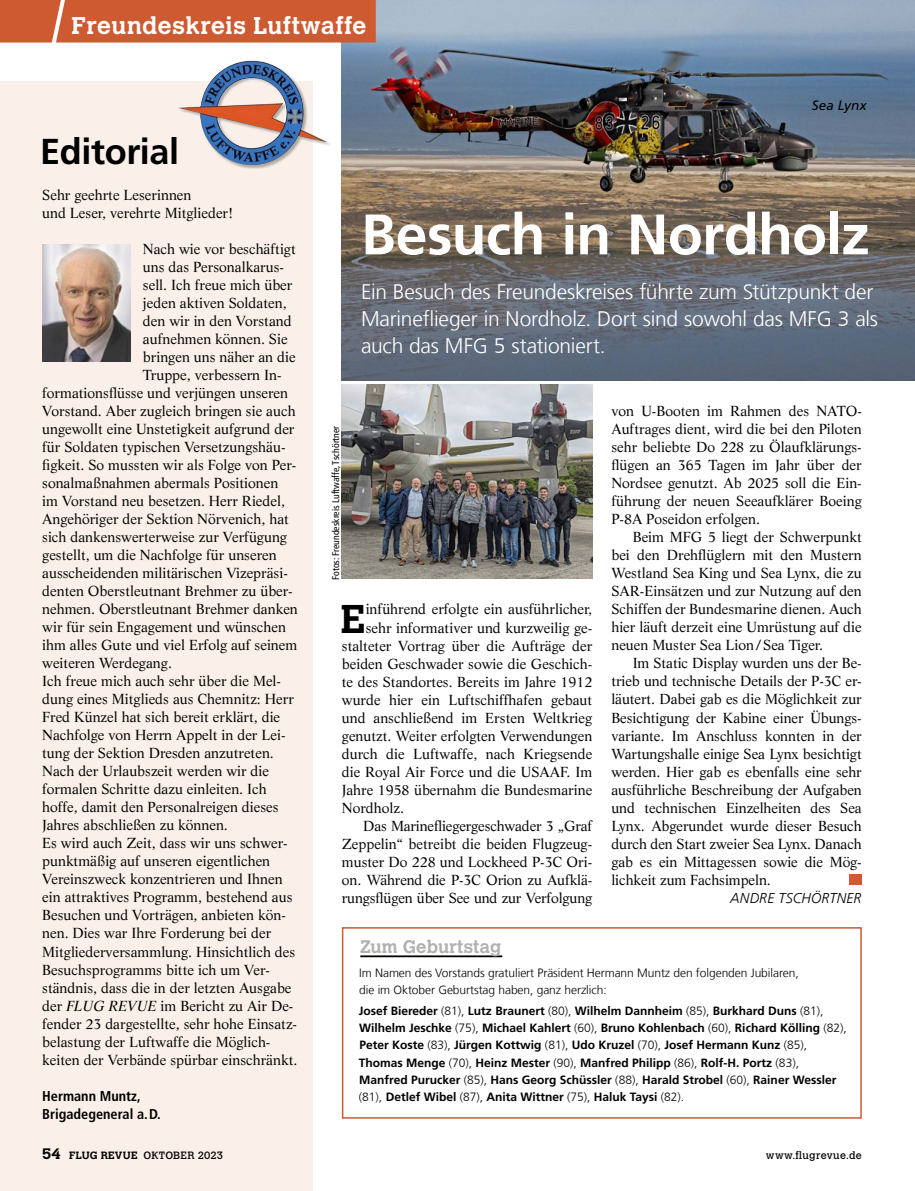
<style>
.page{position:relative;width:915px;height:1191px;background:#fff}
.page>*{position:absolute;margin:0;border:0;box-sizing:border-box;transform-origin:0 0}
.t1{font:700 57px "Frutiger LT Com";letter-spacing:-.01em;color:#fff}
.t2{font:700 39.75px "Calvert MT Std";color:#000}
.t3{font:700 36px "Frutiger LT Com";letter-spacing:-.01em;color:#000}
.t4{font:700 24px "Calvert MT Std";letter-spacing:.02em;color:#fff}
.t5{font:300 21px/27px "Frutiger LT Com";letter-spacing:-.01em;color:#fff}
.t6{font:700 18px "Calvert MT Std";letter-spacing:.005em;color:#b1b1b0}
.t7{font:14.25px/18px "Life LT Std";color:#000;text-align:justify}
.t8{font:700 condensed 14.25px/18px "Frutiger LT Com";color:#000}
.t9{font:italic 300 14.25px "Frutiger LT Com";letter-spacing:.005em;color:#000}
.t10{font:italic 13.5px "Frutiger LT Com";letter-spacing:.015em;color:#000}
.t11{font:700 12px/17.2px "Frutiger LT Com";color:#000}
.t12{font:300 12px/17.2px "Frutiger LT Com";letter-spacing:-.005em;color:#000}
.t13{font:10.5px "Calvert MT Std";letter-spacing:.015em;color:#000}
.t14{font:condensed 9.75px "Frutiger LT Com";color:#000}
.s1{font-style:italic}
.s2{font-weight:300}
.s3{font-weight:700;font-size:15px}
.s4{font-weight:700}
</style>
<div class="page">
<div style="left:0;top:82px;width:313px;height:1109px;background:#faf0e9"></div>
<img style="left:342px;top:0;width:572px;height:380px">
<div style="left:342px;top:927px;width:519px;height:191px;background:#fff;border:2px solid #cd5a31"></div>
<img style="left:42px;top:244px;width:88px;height:117px">
<hr style="left:360px;top:955px;width:142px;height:2px;background:#000">
<div style="left:848px;top:874px;width:13px;height:10px;background:#cd5a31"></div>
<img style="left:342px;top:385px;width:250px;height:194px">
<div style="left:0;top:0;width:375px;height:43px;background:#cd5a31"></div>
<div style="left:178px;top:60px;width:153px;height:110px;background:#000;opacity:.3"></div>
<img style="left:206px;top:61px;width:45px;height:28px">
<h3 class="t4" style="left:71px;top:10px;width:296px">Freundeskreis Luftwaffe</h3>
<h3 class="t3" style="left:40px;top:131px;width:140px">Editorial</h3>
<p class="t10" style="left:811px;top:98px;width:56px">Sea Lynx</p>
<p class="t7" style="left:42px;top:186px;width:193px">Sehr geehrte Leserinnen<br>und Leser, verehrte Mitglieder!</p>
<p class="t7" style="left:143px;top:240px;width:154px">Nach wie vor beschäftigt</p>
<p class="t7" style="left:143px;top:258px;width:142px">uns das Personalkarus-</p>
<p class="t7" style="left:143px;top:276px;width:151px">sell. Ich freue mich über</p>
<p class="t7" style="left:143px;top:294px;width:145px">jeden aktiven Soldaten,</p>
<p class="t7" style="left:143px;top:312px;width:150px">den wir in den Vorstand</p>
<p class="t7" style="left:143px;top:330px;width:146px">aufnehmen können. Sie</p>
<p class="t7" style="left:143px;top:348px;width:154px">bringen uns näher an die</p>
<p class="t7" style="left:143px;top:366px;width:140px">Truppe, verbessern In-</p>
<p class="t7" style="left:42px;top:384px;width:247px">formationsflüsse und verjüngen unseren</p>
<p class="t7" style="left:42px;top:402px;width:255px">Vorstand. Aber zugleich bringen sie auch</p>
<p class="t7" style="left:42px;top:420px;width:254px">ungewollt eine Unstetigkeit aufgrund der</p>
<p class="t7" style="left:42px;top:438px;width:245px">für Soldaten typischen Versetzungshäu-</p>
<p class="t7" style="left:42px;top:456px;width:255px">figkeit. So mussten wir als Folge von Per-</p>
<p class="t7" style="left:42px;top:474px;width:237px">sonalmaßnahmen abermals Positionen</p>
<p class="t7" style="left:42px;top:492px;width:244px">im Vorstand neu besetzen. Herr Riedel,</p>
<p class="t7" style="left:42px;top:510px;width:248px">Angehöriger der Sektion Nörvenich, hat</p>
<p class="t7" style="left:42px;top:528px;width:246px">sich dankenswerterweise zur Verfügung</p>
<p class="t7" style="left:42px;top:546px;width:236px">gestellt, um die Nachfolge für unseren</p>
<p class="t7" style="left:42px;top:564px;width:247px">ausscheidenden militärischen Vizepräsi-</p>
<p class="t7" style="left:42px;top:582px;width:252px">denten Oberstleutnant Brehmer zu über-</p>
<p class="t7" style="left:42px;top:600px;width:257px">nehmen. Oberstleutnant Brehmer danken</p>
<p class="t7" style="left:42px;top:618px;width:245px">wir für sein Engagement und wünschen</p>
<p class="t7" style="left:42px;top:636px;width:256px">ihm alles Gute und viel Erfolg auf seinem</p>
<p class="t7" style="left:42px;top:654px;width:131px">weiteren Werdegang.</p>
<p class="t7" style="left:42px;top:672px;width:240px">Ich freue mich auch sehr über die Mel-</p>
<p class="t7" style="left:42px;top:690px;width:253px">dung eines Mitglieds aus Chemnitz: Herr</p>
<p class="t7" style="left:42px;top:708px;width:239px">Fred Künzel hat sich bereit erklärt, die</p>
<p class="t7" style="left:42px;top:726px;width:245px">Nachfolge von Herrn Appelt in der Lei-</p>
<p class="t7" style="left:42px;top:744px;width:233px">tung der Sektion Dresden anzutreten.</p>
<p class="t7" style="left:42px;top:762px;width:228px">Nach der Urlaubszeit werden wir die</p>
<p class="t7" style="left:42px;top:780px;width:226px">formalen Schritte dazu einleiten. Ich</p>
<p class="t7" style="left:42px;top:798px;width:238px">hoffe, damit den Personalreigen dieses</p>
<p class="t7" style="left:42px;top:816px;width:187px">Jahres abschließen zu können.</p>
<p class="t7" style="left:42px;top:834px;width:247px">Es wird auch Zeit, dass wir uns schwer-</p>
<p class="t7" style="left:42px;top:852px;width:229px">punktmäßig auf unseren eigentlichen</p>
<p class="t7" style="left:42px;top:870px;width:242px">Vereinszweck konzentrieren und Ihnen</p>
<p class="t7" style="left:42px;top:888px;width:252px">ein attraktives Programm, bestehend aus</p>
<p class="t7" style="left:42px;top:906px;width:245px">Besuchen und Vorträgen, anbieten kön-</p>
<p class="t7" style="left:42px;top:924px;width:230px">nen. Dies war Ihre Forderung bei der</p>
<p class="t7" style="left:42px;top:942px;width:254px">Mitgliederversammlung. Hinsichtlich des</p>
<p class="t7" style="left:42px;top:960px;width:229px">Besuchsprogramms bitte ich um Ver-</p>
<p class="t7" style="left:42px;top:978px;width:251px">ständnis, dass die in der letzten Ausgabe</p>
<p class="t7" style="left:42px;top:996px;width:253px">der <span class="s1">FLUG REVUE</span> im Bericht zu Air De-</p>
<p class="t7" style="left:42px;top:1014px;width:256px">fender 23 dargestellte, sehr hohe Einsatz-</p>
<p class="t7" style="left:42px;top:1032px;width:228px">belastung der Luftwaffe die Möglich-</p>
<p class="t7" style="left:42px;top:1050px;width:256px">keiten der Verbände spürbar einschränkt.</p>
<p class="t8" style="left:42px;top:1086px;width:120px">Hermann Muntz,<br>Brigadegeneral a.D.</p>
<h1 class="t1" style="left:361px;top:201px;width:510px">Besuch in Nordholz</h1>
<h3 class="t5" style="left:361px;top:278px;width:518px">Ein Besuch des Freundeskreises führte zum Stützpunkt der<br>Marineflieger in Nordholz. Dort sind sowohl das MFG 3 als auch das MFG 5 stationiert.</h3>
<p class="t14" style="left:330px;top:580px;width:155px;rotate:-90deg">Fotos: Freundeskreis Luftwaffe, Tschörtner</p>
<h2 class="t2" style="left:340px;top:593px;width:26px">E</h2>
<p class="t7" style="left:365px;top:600px;width:228px">inführend erfolgte ein ausführlicher,</p>
<p class="t7" style="left:365px;top:618px;width:228px">sehr informativer und kurzweilig ge-</p>
<p class="t7" style="left:342px;top:636px;width:252px">stalteter Vortrag über die Aufträge der</p>
<p class="t7" style="left:342px;top:654px;width:252px">beiden Geschwader sowie die Geschich-</p>
<p class="t7" style="left:342px;top:672px;width:252px">te des Standortes. Bereits im Jahre 1912</p>
<p class="t7" style="left:342px;top:690px;width:252px">wurde hier ein Luftschiffhafen gebaut</p>
<p class="t7" style="left:342px;top:708px;width:252px">und anschließend im Ersten Weltkrieg</p>
<p class="t7" style="left:342px;top:726px;width:252px">genutzt. Weiter erfolgten Verwendungen</p>
<p class="t7" style="left:342px;top:744px;width:252px">durch die Luftwaffe, nach Kriegsende</p>
<p class="t7" style="left:342px;top:762px;width:252px">die Royal Air Force und die USAAF. Im</p>
<p class="t7" style="left:342px;top:780px;width:252px">Jahre 1958 übernahm die Bundesmarine</p>
<p class="t7" style="left:342px;top:798px;width:64px">Nordholz.</p>
<p class="t7" style="left:363px;top:816px;width:230px">Das Marinefliegergeschwader 3 „Graf</p>
<p class="t7" style="left:342px;top:834px;width:252px">Zeppelin“ betreibt die beiden Flugzeug-</p>
<p class="t7" style="left:342px;top:852px;width:252px">muster Do 228 und Lockheed P-3C Ori-</p>
<p class="t7" style="left:342px;top:870px;width:252px">on. Während die P-3C Orion zu Aufklä-</p>
<p class="t7" style="left:342px;top:888px;width:252px">rungsflügen über See und zur Verfolgung</p>
<p class="t7" style="left:611px;top:402px;width:252px">von U-Booten im Rahmen des NATO-Auftrages dient, wird die bei den Piloten sehr beliebte Do 228 zu Ölaufklärungs&shy;flügen an 365 Tagen im Jahr über der Nordsee genutzt. Ab 2025 soll die Ein&shy;führung der neuen Seeaufklärer Boeing P-8A Poseidon erfolgen.</p>
<p class="t7" style="left:611px;top:528px;width:252px;text-indent:21px">Beim MFG 5 liegt der Schwerpunkt bei den Drehflüglern mit den Mustern Westland Sea King und Sea Lynx, die zu SAR-Einsätzen und zur Nutzung auf den Schiffen der Bundesmarine dienen. Auch hier läuft derzeit eine Umrüstung auf die neuen Muster Sea Lion/Sea Tiger.</p>
<p class="t7" style="left:611px;top:654px;width:252px;text-indent:21px">Im Static Display wurden uns der Be&shy;trieb und technische Details der P-3C er&shy;läutert. Dabei gab es die Möglichkeit zur Besichtigung der Kabine einer Übungs&shy;variante. Im Anschluss konnten in der Wartungshalle einige Sea Lynx besichtigt werden. Hier gab es ebenfalls eine sehr ausführliche Beschreibung der Aufgaben und technischen Einzelheiten des Sea Lynx. Abgerundet wurde dieser Besuch durch den Start zweier Sea Lynx. Danach gab es ein Mittagessen sowie die Mög&shy;lichkeit zum Fachsimpeln.</p>
<p class="t9" style="left:730px;top:889px;width:132px">ANDRE TSCHÖRTNER</p>
<p class="t6" style="left:360px;top:935px;width:143px">Zum Geburtstag</p>
<p class="t12" style="left:359px;top:964px;width:441px">Im Namen des Vorstands gratuliert Präsident Hermann Muntz den folgenden Jubilaren, die im Oktober Geburtstag haben, ganz herzlich:</p>
<p class="t11" style="left:358px;top:1002px;width:489px">Josef Biereder <span class="s2">(81),</span> Lutz Braunert <span class="s2">(80),</span> Wilhelm Dannheim <span class="s2">(85),</span> Burkhard Duns <span class="s2">(81), </span>Wilhelm Jeschke <span class="s2">(75),</span> Michael Kahlert <span class="s2">(60),</span> Bruno Kohlenbach <span class="s2">(60),</span> Richard Kölling <span class="s2">(82), </span>Peter Koste <span class="s2">(83),</span> Jürgen Kottwig <span class="s2">(81),</span> Udo Kruzel <span class="s2">(70),</span> Josef Hermann Kunz <span class="s2">(85), </span>Thomas Menge <span class="s2">(70),</span> Heinz Mester <span class="s2">(90),</span> Manfred Philipp <span class="s2">(86),</span> Rolf-H. Portz <span class="s2">(83), </span>Manfred Purucker <span class="s2">(85),</span> Hans Georg Schüssler <span class="s2">(88),</span> Harald Strobel <span class="s2">(60),</span> Rainer Wessler <span class="s2">(81),</span> Detlef Wibel <span class="s2">(87),</span> Anita Wittner <span class="s2">(75),</span> Haluk Taysi <span class="s2">(82).</span></p>
<p class="t13" style="left:42px;top:1148px;width:182px"><span class="s3">54</span> <span class="s4">FLUG REVUE</span> OKTOBER 2023</p>
<p class="t13" style="left:765px;top:1149px;width:97px">www.flugrevue.de</p>
</div>
